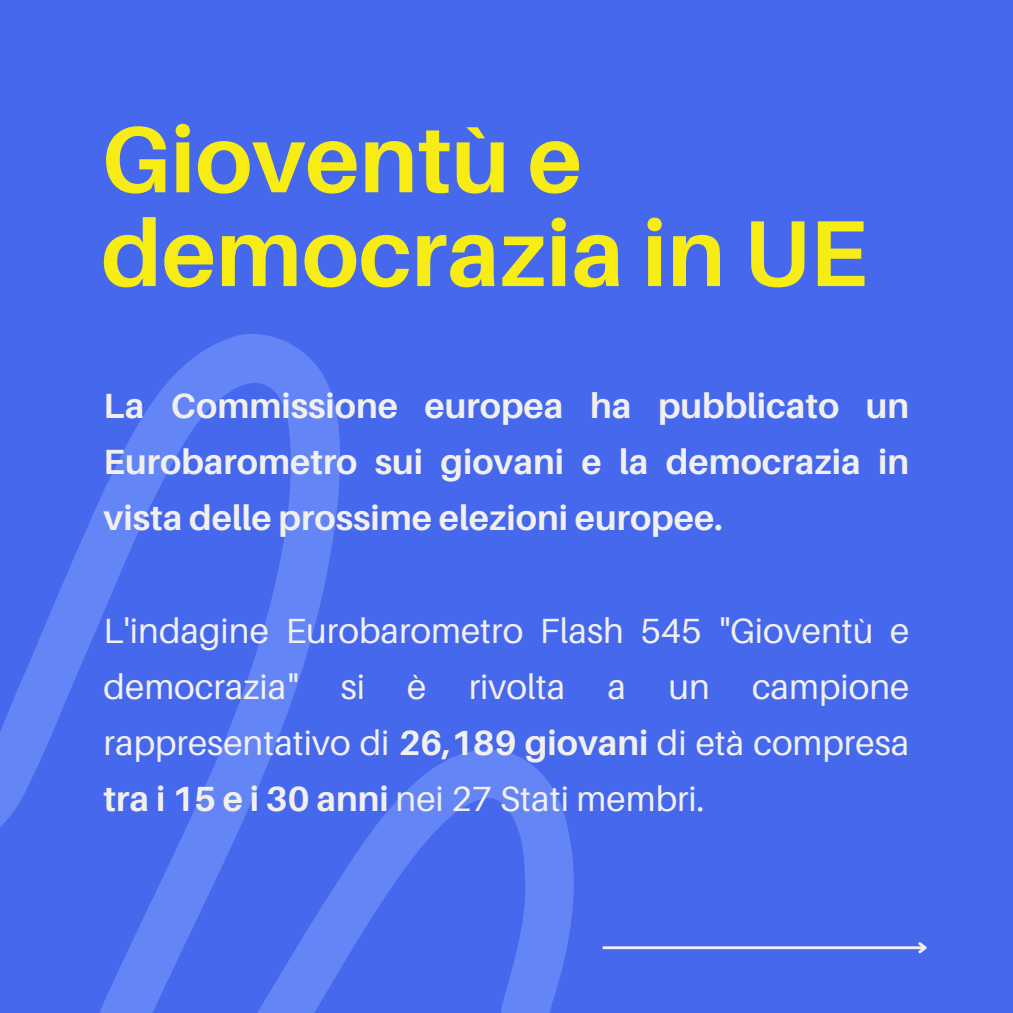
<style>
.page{position:relative;width:1013px;height:1013px;background:#fff}
.page>*{position:absolute;margin:0;border:0;box-sizing:border-box;transform-origin:0 0}
.t1{font:700 93.75px/93.8px "Aileron";color:#f7ec13}
.t2{font:35px/56.2px "Aileron";color:#f2f0ed;text-align:justify}
.t3{font:700 35px/56.2px "Aileron";color:#f2f0ed;text-align:justify}
.s1{font-weight:700}
</style>
<div class="page">
<div style="left:0;top:0;width:1012px;height:1012px;background:#4568ed"></div>
<svg style="left:0;top:334px;width:629px;height:678px"></svg>
<hr style="left:602px;top:946px;width:323px;height:3px;background:#f2f0ed">
<svg style="left:915px;top:942px;width:12px;height:12px"></svg>
<h1 class="t1" style="left:101px;top:111px;width:767px">Gioventù e democrazia in UE</h1>
<p class="t3" style="left:104px;top:376px;width:807px">La Commissione europea ha pubblicato un Eurobarometro sui giovani e la democrazia in vista delle prossime elezioni europee.</p>
<h2 class="t2" style="left:104px;top:601px;width:807px">L'indagine Eurobarometro Flash 545 "Gioventù e democrazia" si è rivolta a un campione rappresentativo di <span class="s1">26,189 giovani</span> di età compresa <span class="s1">tra i 15 e i 30 anni</span> nei 27 Stati membri.</h2>
</div>
